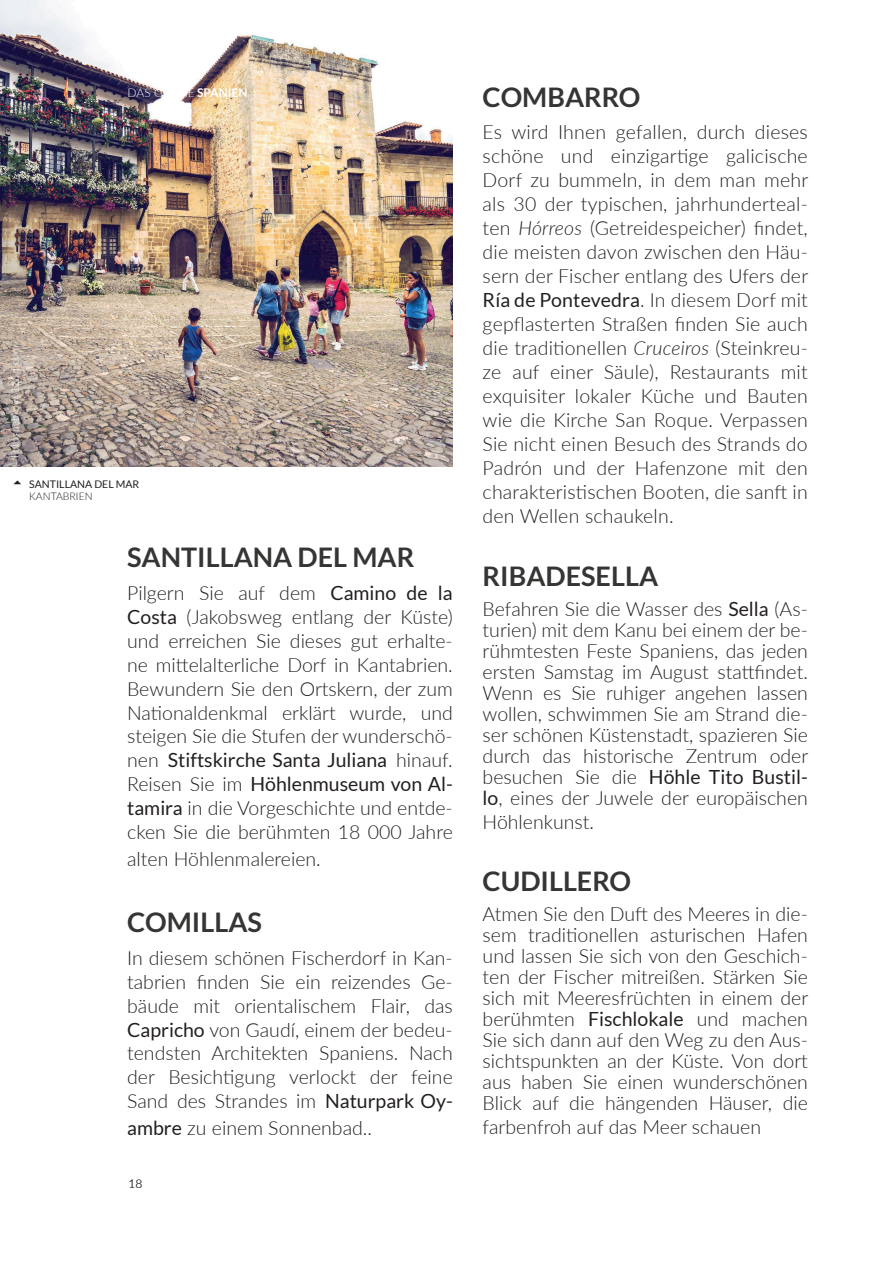
<style>
.page{position:relative;width:893px;height:1263px;background:#fff}
.page>*{position:absolute;margin:0;border:0;box-sizing:border-box;transform-origin:0 0}
.t1{font:700 27px "Lato";color:#353534}
.Body{font:300 19.5px/24px "Lato";color:#231f20;text-align:justify}
.t2{font:300 12px "Lato";color:#fff}
.t3{font:300 12px "Lato";color:#353534}
.PIE_ARRIBA{font:300 10.5px "Lato";color:#fff}
.t4{font:10.5px "Lato";color:#231f20}
.SUBPIE_ARRIBA{font:300 10.5px "Lato";color:#231f20}
.s1{font-weight:700}
.s2{font-weight:400}
.s3{font-style:italic}
</style>
<div class="page">
<img style="left:0;top:0;width:453px;height:467px">
<p class="t2" style="left:128px;top:84px;width:121px">DAS GRÜNE <span class="s1">SPANIEN</span></p>
<p class="PIE_ARRIBA" style="left:8px;top:458px;width:114px;rotate:-90deg">Foto: pabkov/ 123rf.com</p>
<p class="t4" style="left:29px;top:478px;width:112px">SANTILLANA DEL MAR</p>
<p class="SUBPIE_ARRIBA" style="left:29px;top:489px;width:65px">KANTABRIEN</p>
<h2 class="t1" style="left:127px;top:542px;width:289px">SANTILLANA DEL MAR</h2>
<p class="Body" style="left:127px;top:580px;width:327px">Pilgern Sie auf dem <span class="s2">Camino de la Costa</span> (Jakobsweg entlang der Küste) und erreichen Sie dieses gut erhalte&shy;ne mittelalterliche Dorf in Kantabrien.<br>Bewundern Sie den Ortskern, der zum Nationaldenkmal erklärt wurde, und steigen Sie die Stufen der wunderschö&shy;nen <span class="s2">Stiftskirche Santa Juliana</span> hinauf.<br>Reisen Sie im <span class="s2">Höhlenmuseum von Al&shy;tamira</span> in die Vorgeschichte und entde&shy;cken Sie die berühmten 18 000 Jahre</p>
<p class="Body" style="left:127px;top:847px;width:195px">alten Höhlenmalereien.</p>
<h2 class="t1" style="left:127px;top:907px;width:136px">COMILLAS</h2>
<p class="Body" style="left:127px;top:945px;width:327px">In diesem schönen Fischerdorf in Kan&shy;tabrien finden Sie ein reizendes Ge&shy;bäude mit orientalischem Flair, das <span class="s2">Capricho</span> von Gaudí, einem der bedeu&shy;tendsten Architekten Spaniens. Nach der Besichtigung verlockt der feine Sand des Strandes im <span class="s2">Naturpark Oy-</span></p>
<p class="Body" style="left:127px;top:1116px;width:246px"><span class="s2">ambre</span> zu einem Sonnenbad..</p>
<p class="t3" style="left:128px;top:1175px;width:15px">18</p>
<h2 class="t1" style="left:483px;top:81px;width:159px">COMBARRO</h2>
<p class="Body" style="left:483px;top:120px;width:327px">Es wird Ihnen gefallen, durch dieses schöne und einzigartige galicische Dorf zu bummeln, in dem man mehr als 30 der typischen, jahrhunderteal&shy;ten <span class="s3">Hórreos</span> (Getreidespeicher) findet, die meisten davon zwischen den Häu&shy;sern der Fischer entlang des Ufers der <span class="s2">Ría de Pontevedra</span>. In diesem Dorf mit gepflasterten Straßen finden Sie auch die traditionellen <span class="s3">Cruceiros</span> (Steinkreu&shy;ze auf einer Säule), Restaurants mit exquisiter lokaler Küche und Bauten wie die Kirche San Roque. Verpassen Sie nicht einen Besuch des Strands do Padrón und der Hafenzone mit den charakteristischen Booten, die sanft in den Wellen schaukeln.</p>
<h2 class="t1" style="left:483px;top:561px;width:177px">RIBADESELLA</h2>
<p class="Body" style="left:483px;top:597px;width:327px;line-height:21px">Befahren Sie die Wasser des <span class="s2">Sella</span> (As&shy;turien) mit dem Kanu bei einem der be&shy;rühmtesten Feste Spaniens, das jeden ersten Samstag im August stattfindet.<br>Wenn es Sie ruhiger angehen lassen wollen, schwimmen Sie am Strand die&shy;ser schönen Küstenstadt, spazieren Sie durch das historische Zentrum oder besuchen Sie die <span class="s2">Höhle Tito Bustil&shy;lo</span>, eines der Juwele der europäischen</p>
<p class="Body" style="left:483px;top:809px;width:113px">Höhlenkunst.</p>
<h2 class="t1" style="left:483px;top:866px;width:150px">CUDILLERO</h2>
<p class="Body" style="left:483px;top:903px;width:327px;line-height:21px">Atmen Sie den Duft des Meeres in die&shy;sem traditionellen asturischen Hafen und lassen Sie sich von den Geschich&shy;ten der Fischer mitreißen. Stärken Sie sich mit Meeresfrüchten in einem der berühmten <span class="s2">Fischlokale</span> und machen Sie sich dann auf den Weg zu den Aus&shy;sichtspunkten an der Küste. Von dort aus haben Sie einen wunderschönen Blick auf die hängenden Häuser, die</p>
<p class="Body" style="left:483px;top:1114px;width:280px">farbenfroh auf das Meer schauen</p>
</div>
